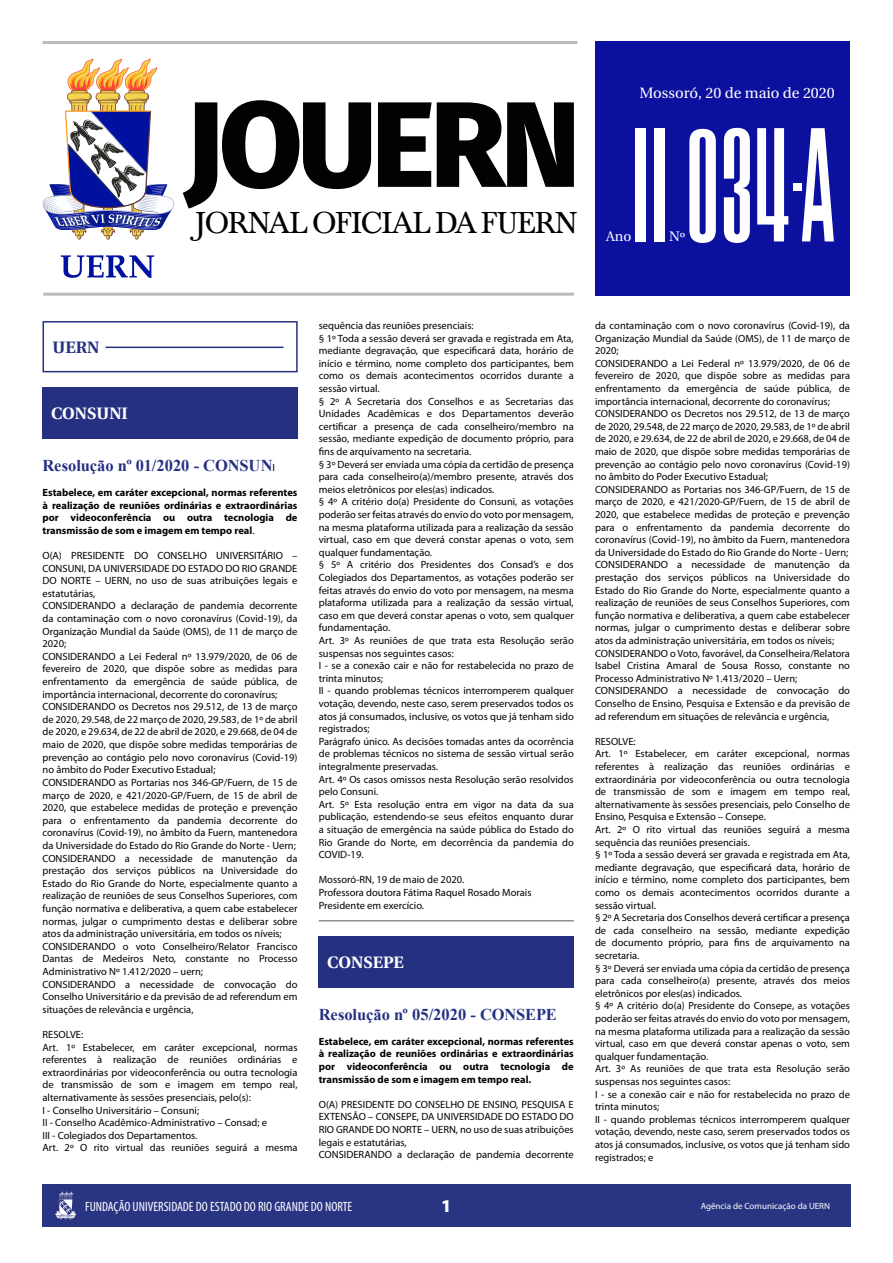
<style>
.page{position:relative;width:893px;height:1263px;background:#fff}
.page>*{position:absolute;margin:0;border:0;box-sizing:border-box;transform-origin:0 0}
.t1{font:138.3px "Droid";color:#fff}
.t2{font:800 121.5px "Fira Sans";letter-spacing:-.04em;color:#020203}
.t3{font:31.5px "Baskervald ADF Std";letter-spacing:-.02em;color:#000}
.t4{font:900 18px "Myriad Pro";color:#fff}
.t5{font:700 16.5px "Times New Roman";letter-spacing:-.005em;color:#253081}
.t6{font:700 16.5px "Heuristica";color:#fff}
.t7{font:700 16.5px "Heuristica";color:#253081}
.t8{font:15px "Heuristica";color:#fff}
.t9{font:13.8px "Heuristica";color:#fff}
.t10{font:condensed 13.5px "Myriad Pro";color:#fff}
.t11{font:10.5px/12.6px "Myriad Pro";color:#000}
.t12{font:700 10.5px/12.6px "Myriad Pro";color:#000;text-align:justify}
.t13{font:9px "Myriad Pro";color:#fff}
.s1{font-family:"Bebas Neue";font-weight:700;font-size:161.85px}
.s2{font-family:"Myriad Pro";font-weight:400;font-size:10.5px;color:#000}
.s3{font-weight:400}
</style>
<div class="page">
<div style="left:43px;top:1184px;width:808px;height:43px;background:#293482"></div>
<svg style="left:55px;top:1191px;width:21px;height:29px"></svg>
<hr style="left:43px;top:41px;width:534px;height:3px;background:#878787">
<hr style="left:43px;top:293px;width:531px;height:3px;background:#878787">
<div style="left:595px;top:41px;width:255px;height:255px;background:#0b109f"></div>
<svg style="left:61px;top:255px;width:93px;height:23px"></svg>
<svg style="left:43px;top:59px;width:131px;height:181px"></svg>
<div style="left:43px;top:321px;width:255px;height:51px;border:2px solid #253081"></div>
<hr style="left:106px;top:347px;width:177px;height:1px;background:#253081">
<div style="left:43px;top:387px;width:255px;height:51px;background:#253081"></div>
<hr style="left:319px;top:920px;width:255px;height:1px;background:#575756">
<div style="left:319px;top:936px;width:255px;height:51px;background:#253081"></div>
<h2 class="t2" style="left:185px;top:39px;width:397px">JOUERN</h2>
<h3 class="t3" style="left:196px;top:205px;width:383px">JORNAL OFICIAL DA FUERN</h3>
<h3 class="t8" style="left:640px;top:81px;width:197px">Mossoró, 20 de maio de 2020</h3>
<h1 class="t1" style="left:631px;top:105px;width:205px">iI034-<span class="s1">A</span></h1>
<h3 class="t9" style="left:606px;top:226px;width:27px">Ano</h3>
<h3 class="t9" style="left:669px;top:226px;width:18px">Nº</h3>
<h3 class="t7" style="left:53px;top:334px;width:48px">UERN</h3>
<h3 class="t6" style="left:51px;top:400px;width:78px">CONSUNI</h3>
<h3 class="t5" style="left:43px;top:453px;width:234px">Resolução nº 01/2020 - CONSUN<span class="s2">I</span></h3>
<p class="t12" style="left:43px;top:486px;width:256px">Estabelece, em caráter excepcional, normas referentes à realização de reuniões ordinárias e extraordinárias por videoconferência ou outra tecnologia de transmissão de som e imagem em tempo real<span class="s3">.</span></p>
<p class="t11" style="left:43px;top:549px;width:257px">O(A) PRESIDENTE DO CONSELHO UNIVERSITÁRIO – CONSUNI, DA UNIVERSIDADE DO ESTADO DO RIO GRANDE DO NORTE – UERN, no uso de suas atribuições legais e estatutárias,<br>CONSIDERANDO a declaração de pandemia decorrente da contaminação com o novo coronavírus (Covid-19), da Organização Mundial da Saúde (OMS), de 11 de março de 2020;<br>CONSIDERANDO a Lei Federal nº 13.979/2020, de 06 de fevereiro de 2020, que dispõe sobre as medidas para enfrentamento da emergência de saúde pública, de importância internacional, decorrente do coronavírus; CONSIDERANDO os Decretos nos 29.512, de 13 de março de 2020, 29.548, de 22 março de 2020, 29.583, de 1º de abril de 2020, e 29.634, de 22 de abril de 2020, e 29.668, de 04 de maio de 2020, que dispõe sobre medidas temporárias de prevenção ao contágio pelo novo coronavírus (Covid-19) no âmbito do Poder Executivo Estadual;<br>CONSIDERANDO as Portarias nos 346-GP/Fuern, de 15 de março de 2020, e 421/2020-GP/Fuern, de 15 de abril de 2020, que estabelece medidas de proteção e prevenção para o enfrentamento da pandemia decorrente do coronavírus (Covid-19), no âmbito da Fuern, mantenedora da Universidade do Estado do Rio Grande do Norte - Uern; CONSIDERANDO a necessidade de manutenção da prestação dos serviços públicos na Universidade do Estado do Rio Grande do Norte, especialmente quanto a realização de reuniões de seus Conselhos Superiores, com função normativa e deliberativa, a quem cabe estabelecer normas, julgar o cumprimento destas e deliberar sobre atos da administração universitária, em todos os níveis; CONSIDERANDO o voto Conselheiro/Relator Francisco Dantas de Medeiros Neto, constante no Processo Administrativo Nº 1.412/2020 – uern;<br>CONSIDERANDO a necessidade de convocação do Conselho Universitário e da previsão de ad referendum em situações de relevância e urgência,</p>
<p class="t11" style="left:43px;top:1028px;width:256px">RESOLVE:<br>Art. 1º Estabelecer, em caráter excepcional, normas referentes à realização de reuniões ordinárias e extraordinárias por videoconferência ou outra tecnologia de transmissão de som e imagem em tempo real, alternativamente às sessões presenciais, pelo(s):<br>I - Conselho Universitário – Consuni;<br>II - Conselho Acadêmico-Administrativo – Consad; e<br>III - Colegiados dos Departamentos.<br>Art. 2º O rito virtual das reuniões seguirá a mesma</p>
<p class="t11" style="left:319px;top:319px;width:257px">sequência das reuniões presenciais:<br>§ 1º Toda a sessão deverá ser gravada e registrada em Ata, mediante degravação, que especificará data, horário de início e término, nome completo dos participantes, bem como os demais acontecimentos ocorridos durante a sessão virtual.<br>§ 2º A Secretaria dos Conselhos e as Secretarias das Unidades Acadêmicas e dos Departamentos deverão certificar a presença de cada conselheiro/membro na sessão, mediante expedição de documento próprio, para fins de arquivamento na secretaria.<br>§ 3º Deverá ser enviada uma cópia da certidão de presença para cada conselheiro(a)/membro presente, através dos meios eletrônicos por eles(as) indicados.<br>§ 4º A critério do(a) Presidente do Consuni, as votações poderão ser feitas através do envio do voto por mensagem, na mesma plataforma utilizada para a realização da sessão virtual, caso em que deverá constar apenas o voto, sem qualquer fundamentação.<br>§ 5º A critério dos Presidentes dos Consad’s e dos Colegiados dos Departamentos, as votações poderão ser feitas através do envio do voto por mensagem, na mesma plataforma utilizada para a realização da sessão virtual, caso em que deverá constar apenas o voto, sem qualquer fundamentação.<br>Art. 3º As reuniões de que trata esta Resolução serão suspensas nos seguintes casos:<br>I - se a conexão cair e não for restabelecida no prazo de trinta minutos;<br>II - quando problemas técnicos interromperem qualquer votação, devendo, neste caso, serem preservados todos os atos já consumados, inclusive, os votos que já tenham sido registrados;<br>Parágrafo único. As decisões tomadas antes da ocorrência de problemas técnicos no sistema de sessão virtual serão integralmente preservadas.<br>Art. 4º Os casos omissos nesta Resolução serão resolvidos pelo Consuni.<br>Art. 5º Esta resolução entra em vigor na data da sua publicação, estendendo-se seus efeitos enquanto durar a situação de emergência na saúde pública do Estado do Rio Grande do Norte, em decorrência da pandemia do COVID-19.</p>
<p class="t11" style="left:319px;top:873px;width:214px">Mossoró-RN, 19 de maio de 2020.<br>Professora doutora Fátima Raquel Rosado Morais<br>Presidente em exercício.</p>
<h3 class="t6" style="left:327px;top:949px;width:78px">CONSEPE</h3>
<h3 class="t5" style="left:319px;top:1002px;width:240px">Resolução nº 05/2020 - CONSEPE</h3>
<p class="t12" style="left:319px;top:1035px;width:256px">Estabelece, em caráter excepcional, normas referentes à realização de reuniões ordinárias e extraordinárias por videoconferência ou outra tecnologia de transmissão de som e imagem em tempo real.</p>
<p class="t11" style="left:319px;top:1098px;width:256px">O(A) PRESIDENTE DO CONSELHO DE ENSINO, PESQUISA E EXTENSÃO – CONSEPE, DA UNIVERSIDADE DO ESTADO DO RIO GRANDE DO NORTE – UERN, no uso de suas atribuições legais e estatutárias,<br>CONSIDERANDO a declaração de pandemia decorrente</p>
<p class="t11" style="left:595px;top:319px;width:257px">da contaminação com o novo coronavírus (Covid-19), da Organização Mundial da Saúde (OMS), de 11 de março de 2020;<br>CONSIDERANDO a Lei Federal nº 13.979/2020, de 06 de fevereiro de 2020, que dispõe sobre as medidas para enfrentamento da emergência de saúde pública, de importância internacional, decorrente do coronavírus; CONSIDERANDO os Decretos nos 29.512, de 13 de março de 2020, 29.548, de 22 março de 2020, 29.583, de 1º de abril de 2020, e 29.634, de 22 de abril de 2020, e 29.668, de 04 de maio de 2020, que dispõe sobre medidas temporárias de prevenção ao contágio pelo novo coronavírus (Covid-19) no âmbito do Poder Executivo Estadual;<br>CONSIDERANDO as Portarias nos 346-GP/Fuern, de 15 de março de 2020, e 421/2020-GP/Fuern, de 15 de abril de 2020, que estabelece medidas de proteção e prevenção para o enfrentamento da pandemia decorrente do coronavírus (Covid-19), no âmbito da Fuern, mantenedora da Universidade do Estado do Rio Grande do Norte - Uern; CONSIDERANDO a necessidade de manutenção da prestação dos serviços públicos na Universidade do Estado do Rio Grande do Norte, especialmente quanto a realização de reuniões de seus Conselhos Superiores, com função normativa e deliberativa, a quem cabe estabelecer normas, julgar o cumprimento destas e deliberar sobre atos da administração universitária, em todos os níveis; CONSIDERANDO o Voto, favorável, da Conselheira/Relatora Isabel Cristina Amaral de Sousa Rosso, constante no Processo Administrativo Nº 1.413/2020 – Uern; CONSIDERANDO a necessidade de convocação do Conselho de Ensino, Pesquisa e Extensão e da previsão de ad referendum em situações de relevância e urgência,</p>
<p class="t11" style="left:595px;top:735px;width:257px">RESOLVE:<br>Art. 1º Estabelecer, em caráter excepcional, normas referentes à realização das reuniões ordinárias e extraordinária por videoconferência ou outra tecnologia de transmissão de som e imagem em tempo real, alternativamente às sessões presenciais, pelo Conselho de Ensino, Pesquisa e Extensão – Consepe.<br>Art. 2º O rito virtual das reuniões seguirá a mesma sequência das reuniões presenciais.<br>§ 1º Toda a sessão deverá ser gravada e registrada em Ata, mediante degravação, que especificará data, horário de início e término, nome completo dos participantes, bem como os demais acontecimentos ocorridos durante a sessão virtual.<br>§ 2º A Secretaria dos Conselhos deverá certificar a presença de cada conselheiro na sessão, mediante expedição de documento próprio, para fins de arquivamento na secretaria.<br>§ 3º Deverá ser enviada uma cópia da certidão de presença para cada conselheiro(a) presente, através dos meios eletrônicos por eles(as) indicados.<br>§ 4º A critério do(a) Presidente do Consepe, as votações poderão ser feitas através do envio do voto por mensagem, na mesma plataforma utilizada para a realização da sessão virtual, caso em que deverá constar apenas o voto, sem qualquer fundamentação.<br>Art. 3º As reuniões de que trata esta Resolução serão suspensas nos seguintes casos:<br>I - se a conexão cair e não for restabelecida no prazo de trinta minutos;<br>II - quando problemas técnicos interromperem qualquer votação, devendo, neste caso, serem preservados todos os atos já consumados, inclusive, os votos que já tenham sido registrados; e</p>
<p class="t10" style="left:85px;top:1198px;width:269px">FUNDAÇÃO UNIVERSIDADE DO ESTADO DO RIO GRANDE DO NORTE</p>
<h3 class="t4" style="left:441px;top:1194px;width:12px">1</h3>
<p class="t13" style="left:701px;top:1200px;width:131px">Agência de Comunicação da UERN</p>
</div>
